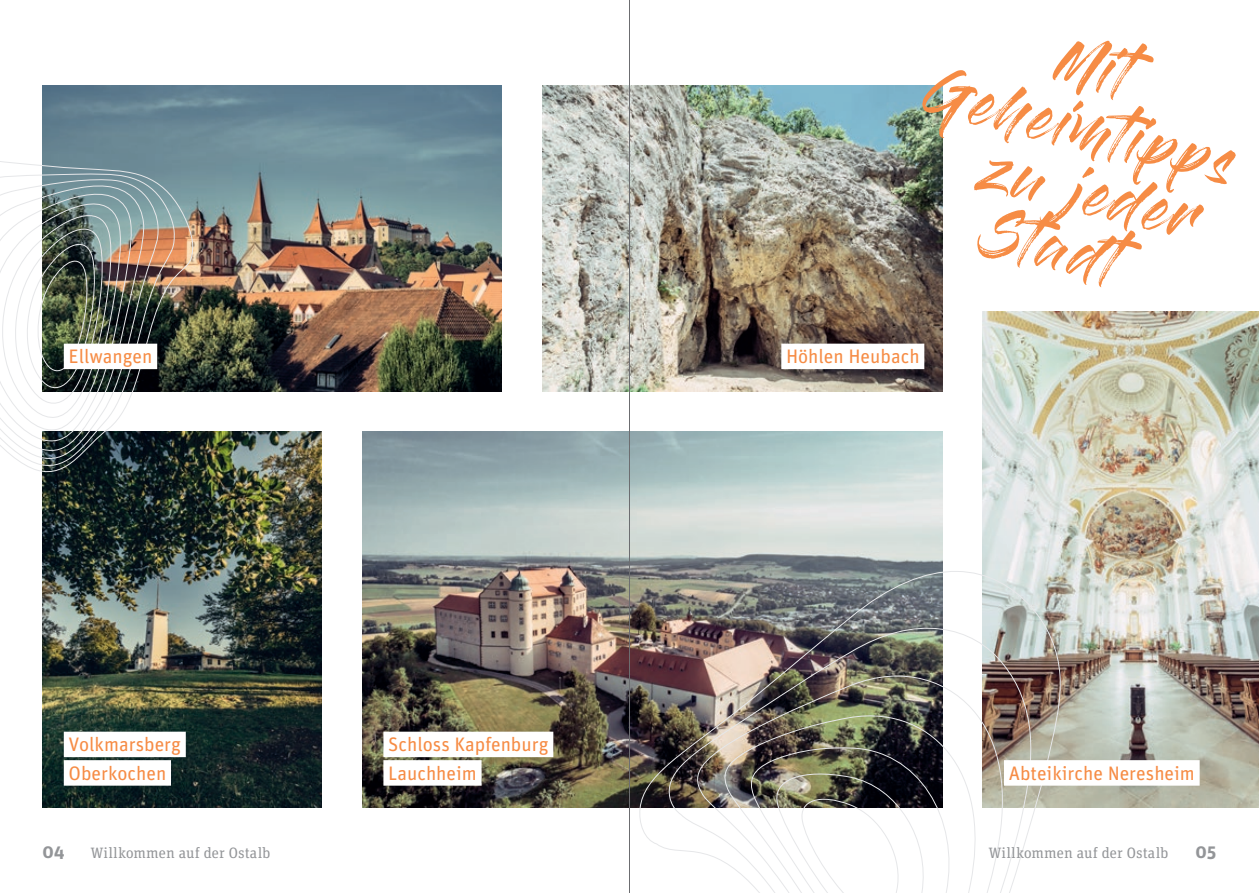
<style>
.page{position:relative;width:1259px;height:893px;background:#fff}
.page>*{position:absolute;margin:0;border:0;box-sizing:border-box;transform-origin:0 0}
.t1{font:48.75px "Gloss And Bloom";color:#f68c45}
.t2{font:19.5px/28.5px "Unit Pro";color:#f68c45}
.t3{font:700 18px "Unit Pro";color:#939598}
.t4{font:15px "Unit Slab Pro";letter-spacing:.01em;color:#939598}
</style>
<div class="page">
<img style="left:362px;top:432px;width:580px;height:376px">
<img style="left:542px;top:85px;width:400px;height:306px">
<img style="left:982px;top:311px;width:277px;height:497px">
<img style="left:638px;top:571px;width:423px;height:322px">
<img style="left:43px;top:85px;width:459px;height:306px">
<img style="left:43px;top:432px;width:279px;height:376px">
<img style="left:0;top:154px;width:194px;height:325px">
<div style="left:383px;top:732px;width:170px;height:25px;background:#fff"></div>
<div style="left:383px;top:760px;width:98px;height:26px;background:#fff"></div>
<div style="left:781px;top:344px;width:143px;height:25px;background:#fff"></div>
<div style="left:1004px;top:760px;width:195px;height:26px;background:#fff"></div>
<div style="left:64px;top:344px;width:93px;height:25px;background:#fff"></div>
<div style="left:64px;top:732px;width:122px;height:25px;background:#fff"></div>
<div style="left:64px;top:760px;width:107px;height:26px;background:#fff"></div>
<hr style="left:629px;top:0;width:1px;height:893px;background:#6c6d70">
<p class="t2" style="left:68px;top:341px;width:85px">Ellwangen</p>
<p class="t2" style="left:68px;top:729px;width:114px">Volkmarsberg<br>Oberkochen</p>
<p class="t2" style="left:388px;top:729px;width:162px">Schloss Kapfenburg<br>Lauchheim</p>
<h1 class="t1" style="left:931px;top:66px;width:319px;rotate:14deg">Geheimtipps</h1>
<h1 class="t1" style="left:987px;top:143px;width:223px;rotate:14deg">zu jeder</h1>
<h1 class="t1" style="left:990px;top:208px;width:138px;rotate:14deg">Stadt</h1>
<p class="t2" style="left:786px;top:341px;width:135px">Höhlen Heubach</p>
<p class="t2" style="left:1008px;top:758px;width:188px">Abteikirche Neresheim</p>
<p class="t3" style="left:43px;top:838px;width:24px">04</p>
<p class="t4" style="left:91px;top:842px;width:181px">Willkommen auf der Ostalb</p>
<p class="t4" style="left:988px;top:842px;width:181px">Willkommen auf der Ostalb</p>
<p class="t3" style="left:1195px;top:838px;width:22px">05</p>
</div>
